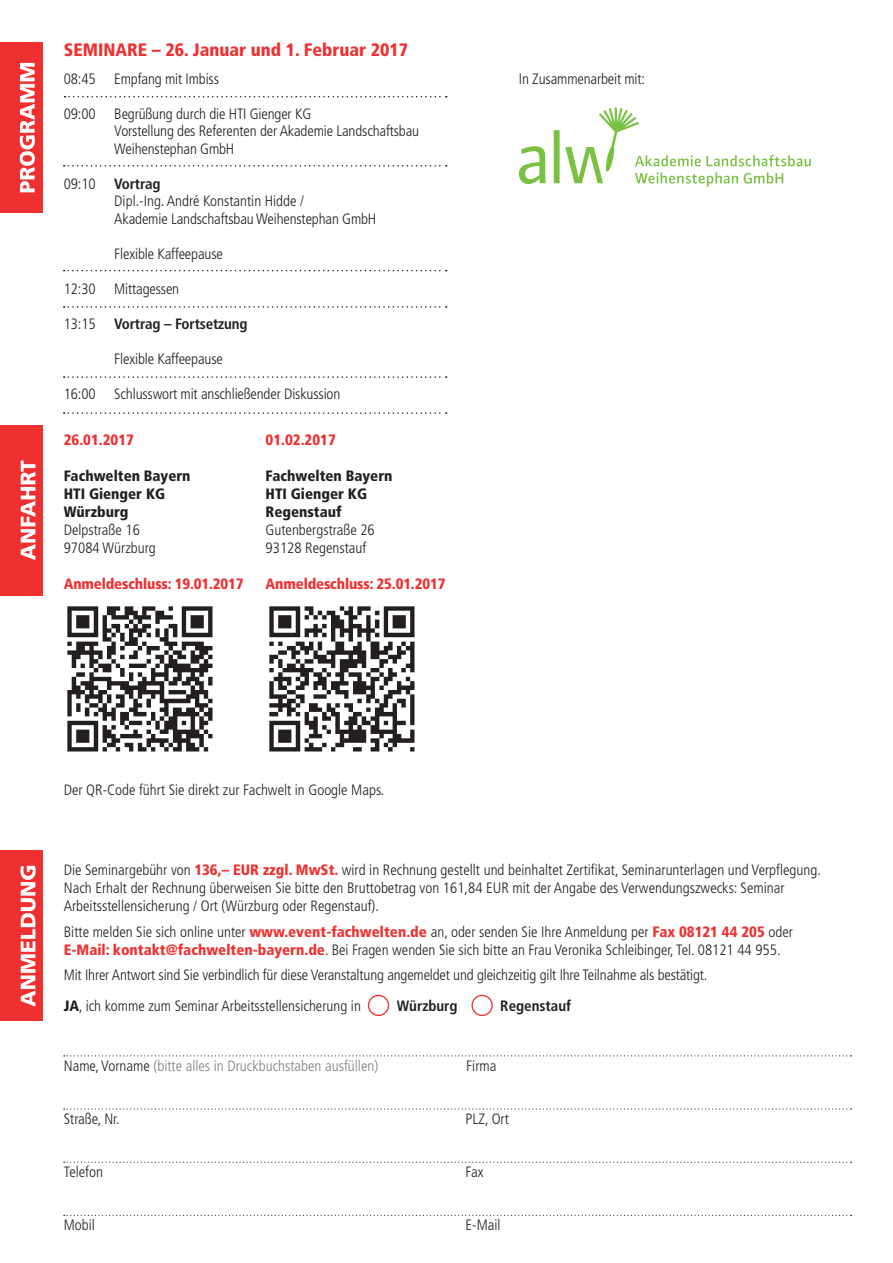
<style>
.page{position:relative;width:893px;height:1263px;background:#fff}
.page>*{position:absolute;margin:0;border:0;box-sizing:border-box;transform-origin:0 0}
.t1{font:900 condensed 18px "Frutiger";color:#ee3030}
.t2{font:300 condensed 15px/18px "Frutiger";color:#231f20}
.t3{font:900 condensed 15px/18px "Frutiger";color:#231f20}
.t4{font:900 condensed 15px "Frutiger";letter-spacing:-.01em;color:#ee3030}
.t5{font:300 condensed 15px "Frutiger";color:#7e8083}
.t6{font:700 condensed 15px "Frutiger";letter-spacing:-.01em;color:#231f20}
.s1{font-weight:900;color:#ee3030}
.s2{font-weight:900}
.s3{color:#231f20}
</style>
<div class="page">
<div style="left:0;top:43px;width:43px;height:170px;background:#ee3030"></div>
<svg style="left:20px;top:63px;width:15px;height:129px"></svg>
<div style="left:0;top:425px;width:43px;height:170px;background:#ee3030"></div>
<svg style="left:21px;top:461px;width:14px;height:99px"></svg>
<div style="left:0;top:850px;width:43px;height:170px;background:#ee3030"></div>
<svg style="left:20px;top:866px;width:16px;height:140px"></svg>
<img style="left:67px;top:606px;width:146px;height:146px">
<img style="left:269px;top:606px;width:146px;height:146px">
<svg style="left:64px;top:1055px;width:787px;height:1px"></svg>
<svg style="left:64px;top:1108px;width:787px;height:1px"></svg>
<svg style="left:64px;top:1161px;width:787px;height:2px"></svg>
<svg style="left:64px;top:1215px;width:787px;height:1px"></svg>
<svg style="left:65px;top:96px;width:382px;height:1px"></svg>
<svg style="left:64px;top:165px;width:383px;height:2px"></svg>
<svg style="left:64px;top:270px;width:383px;height:1px"></svg>
<svg style="left:64px;top:306px;width:383px;height:2px"></svg>
<svg style="left:64px;top:376px;width:383px;height:2px"></svg>
<svg style="left:64px;top:412px;width:383px;height:2px"></svg>
<svg style="left:519px;top:107px;width:292px;height:80px"></svg>
<div style="left:368px;top:995px;width:21px;height:21px;border:1px solid #ee3030;border-radius:50%"></div>
<div style="left:471px;top:995px;width:22px;height:21px;border:1px solid #ee3030;border-radius:50%"></div>
<p class="t1" style="left:64px;top:39px;width:346px">SEMINARE – 26. Januar und 1. Februar 2017</p>
<p class="t2" style="left:64px;top:70px;width:33px">08:45</p>
<p class="t2" style="left:64px;top:105px;width:33px">09:00</p>
<p class="t2" style="left:114px;top:70px;width:106px">Empfang mit Imbiss</p>
<p class="t2" style="left:114px;top:105px;width:306px;line-height:17.5px">Begrüßung durch die HTI Gienger KG<br>Vorstellung des Referenten der Akademie Landschaftsbau<br>Weihenstephan GmbH</p>
<p class="t6" style="left:114px;top:175px;width:48px">Vortrag</p>
<p class="t2" style="left:114px;top:193px;width:263px;line-height:17.5px">Dipl.-Ing. André Konstantin Hidde /<br>Akademie Landschaftsbau Weihenstephan GmbH</p>
<p class="t2" style="left:114px;top:245px;width:110px">Flexible Kaffeepause</p>
<p class="t2" style="left:114px;top:280px;width:66px">Mittagessen</p>
<p class="t6" style="left:114px;top:315px;width:135px">Vortrag – Fortsetzung</p>
<p class="t2" style="left:114px;top:350px;width:110px">Flexible Kaffeepause</p>
<p class="t2" style="left:114px;top:385px;width:228px">Schlusswort mit anschließender Diskussion</p>
<p class="t2" style="left:64px;top:175px;width:33px">09:10</p>
<p class="t2" style="left:64px;top:280px;width:33px">12:30</p>
<p class="t2" style="left:64px;top:315px;width:33px">13:15</p>
<p class="t2" style="left:64px;top:385px;width:33px">16:00</p>
<p class="t4" style="left:64px;top:431px;width:72px">26.01.2017</p>
<p class="t3" style="left:64px;top:467px;width:128px">Fachwelten Bayern<br>HTI Gienger KG<br>Würzburg</p>
<p class="t2" style="left:64px;top:521px;width:94px">Delpstraße 16<br>97084 Würzburg</p>
<p class="t4" style="left:64px;top:575px;width:181px">Anmeldeschluss: 19.01.2017</p>
<p class="t4" style="left:266px;top:431px;width:72px">01.02.2017</p>
<p class="t3" style="left:266px;top:467px;width:128px">Fachwelten Bayern<br>HTI Gienger KG<br>Regenstauf</p>
<p class="t2" style="left:266px;top:521px;width:111px">Gutenbergstraße 26<br>93128 Regenstauf</p>
<p class="t4" style="left:266px;top:575px;width:181px">Anmeldeschluss: 25.01.2017</p>
<p class="t2" style="left:519px;top:70px;width:128px">In Zusammenarbeit mit:</p>
<p class="t2" style="left:64px;top:781px;width:322px">Der QR-Code führt Sie direkt zur Fachwelt in Google Maps.</p>
<p class="t2" style="left:64px;top:860px;width:759px">Die Seminargebühr von <span class="s1">136,– EUR zzgl. MwSt.</span> wird in Rechnung gestellt und beinhaltet Zertifikat, Seminarunterlagen und Verpflegung.<br>Nach Erhalt der Rechnung überweisen Sie bitte den Bruttobetrag von 161,84 EUR mit der Angabe des Verwendungszwecks: Seminar<br>Arbeitsstellensicherung / Ort (Würzburg oder Regenstauf).</p>
<p class="t2" style="left:64px;top:923px;width:731px">Bitte melden Sie sich online unter <span class="s1">www.event-fachwelten.de</span> an, oder senden Sie Ihre Anmeldung per <span class="s1">Fax 08121 44 205</span> oder<br><span class="s1">E-Mail: kontakt@fachwelten-bayern.de</span>. Bei Fragen wenden Sie sich bitte an Frau Veronika Schleibinger, Tel. 08121 44 955.</p>
<p class="t2" style="left:64px;top:959px;width:645px;line-height:31px">Mit Ihrer Antwort sind Sie verbindlich für diese Veranstaltung angemeldet und gleichzeitig gilt Ihre Teilnahme als bestätigt.<br><span class="s2">JA</span>, ich komme zum Seminar Arbeitsstellensicherung in</p>
<p class="t6" style="left:397px;top:997px;width:62px">Würzburg</p>
<p class="t6" style="left:500px;top:997px;width:72px">Regenstauf</p>
<p class="t5" style="left:64px;top:1057px;width:316px"><span class="s3">Name, Vorname</span> (bitte alles in Druckbuchstaben ausfüllen)</p>
<p class="t2" style="left:466px;top:1057px;width:32px">Firma</p>
<p class="t2" style="left:64px;top:1110px;width:57px">Straße, Nr.</p>
<p class="t2" style="left:466px;top:1110px;width:45px">PLZ, Ort</p>
<p class="t2" style="left:64px;top:1163px;width:41px">Telefon</p>
<p class="t2" style="left:466px;top:1163px;width:20px">Fax</p>
<p class="t2" style="left:64px;top:1216px;width:33px">Mobil</p>
<p class="t2" style="left:466px;top:1216px;width:36px">E-Mail</p>
</div>
